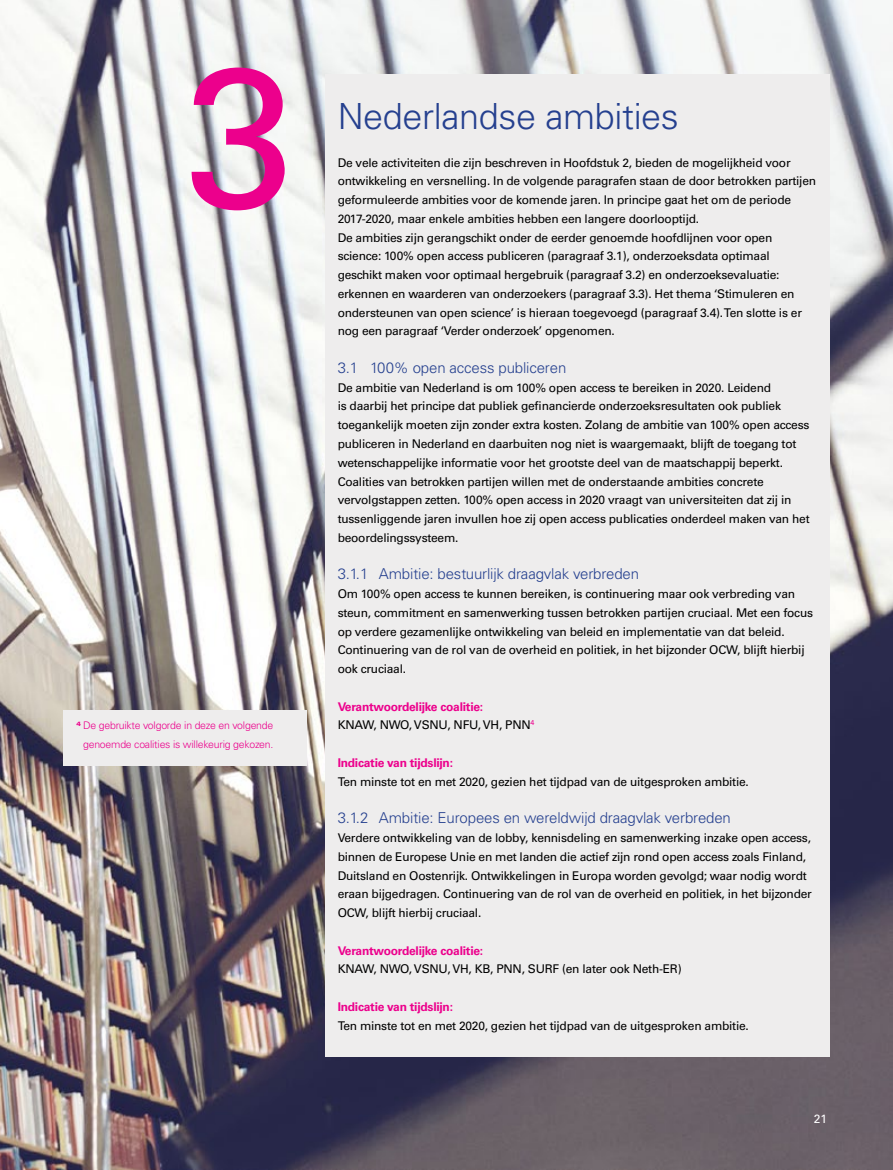
<style>
.page{position:relative;width:893px;height:1170px;background:#fff}
.page>*{position:absolute;margin:0;border:0;box-sizing:border-box;transform-origin:0 0}
.t1{font:197.7px "Univers LT Std";color:#ec008c}
.t2{font:300 36px "Univers LT Std";letter-spacing:-.01em;color:#25408f}
.t3{font:300 15px "Univers LT Std";letter-spacing:-.01em;color:#25408f}
.t4{font:12px/18.8px "Univers LT Std";letter-spacing:-.02em;color:#000}
.t5{font:700 12px/18.8px "Univers LT Std";letter-spacing:-.02em;color:#ec008c}
.t6{font:12px "Univers LT Std";color:#fff}
.t7{font:300 10.5px/18.8px "Univers LT Std";letter-spacing:-.02em;color:#ec008c;text-align:right}
.s1{font-weight:400;color:#000}
</style>
<div class="page">
<img style="left:0;top:0;width:893px;height:1169px">
<div style="left:325px;top:74px;width:504px;height:983px;background:#eeeded"></div>
<div style="left:64px;top:709px;width:243px;height:56px;background:#eeeded"></div>
<h1 class="t1" style="left:184px;top:20px;width:111px">3</h1>
<p class="t7" style="left:77px;top:716px;width:198px"><sup>4</sup> De gebruikte volgorde in deze en volgende genoemde coalities is willekeurig gekozen.</p>
<h2 class="t2" style="left:338px;top:95px;width:343px">Nederlandse ambities</h2>
<p class="t4" style="left:338px;top:153px;width:480px">De vele activiteiten die zijn beschreven in Hoofdstuk 2, bieden de mogelijkheid voor ontwikkeling en versnelling. In de volgende paragrafen staan de door betrokken partijen geformuleerde ambities voor de komende jaren. In principe gaat het om de periode 2017-2020, maar enkele ambities hebben een langere doorlooptijd.<br>De ambities zijn gerangschikt onder de eerder genoemde hoofdlijnen voor open science: 100% open access publiceren (paragraaf 3.1), onderzoeksdata optimaal geschikt maken voor optimaal hergebruik (paragraaf 3.2) en onderzoeksevaluatie: erkennen en waarderen van onderzoekers (paragraaf 3.3). Het thema ‘Stimuleren en ondersteunen van open science’ is hieraan toegevoegd (paragraaf 3.4). Ten slotte is er nog een paragraaf ‘Verder onderzoek’ opgenomen.</p>
<p class="t3" style="left:338px;top:358px;width:230px">3.1 100% open access publiceren</p>
<p class="t4" style="left:338px;top:378px;width:473px">De ambitie van Nederland is om 100% open access te bereiken in 2020. Leidend<br>is daarbij het principe dat publiek gefinancierde onderzoeksresultaten ook publiek toegankelijk moeten zijn zonder extra kosten. Zolang de ambitie van 100% open access publiceren in Nederland en daarbuiten nog niet is waargemaakt, blijft de toegang tot wetenschappelijke informatie voor het grootste deel van de maatschappij beperkt.<br>Coalities van betrokken partijen willen met de onderstaande ambities concrete vervolgstappen zetten. 100% open access in 2020 vraagt van universiteiten dat zij in tussenliggende jaren invullen hoe zij open access publicaties onderdeel maken van het beoordelingssysteem.</p>
<p class="t3" style="left:338px;top:565px;width:303px">3.1.1 Ambitie: bestuurlijk draagvlak verbreden</p>
<p class="t4" style="left:338px;top:584px;width:477px">Om 100% open access te kunnen bereiken, is continuering maar ook verbreding van steun, commitment en samenwerking tussen betrokken partijen cruciaal. Met een focus op verdere gezamenlijke ontwikkeling van beleid en implementatie van dat beleid.<br>Continuering van de rol van de overheid en politiek, in het bijzonder OCW, blijft hierbij ook cruciaal.</p>
<p class="t5" style="left:338px;top:697px;width:198px">Verantwoordelijke coalitie:<br><span class="s1">KNAW, NWO, VSNU, NFU, VH, PNN</span><sup>4</sup></p>
<p class="t5" style="left:338px;top:753px;width:117px">Indicatie van tijdslijn:</p>
<p class="t4" style="left:338px;top:772px;width:413px">Ten minste tot en met 2020, gezien het tijdpad van de uitgesproken ambitie.</p>
<p class="t3" style="left:338px;top:808px;width:395px">3.1.2 Ambitie: Europees en wereldwijd draagvlak verbreden</p>
<p class="t4" style="left:338px;top:828px;width:476px">Verdere ontwikkeling van de lobby, kennisdeling en samenwerking inzake open access, binnen de Europese Unie en met landen die actief zijn rond open access zoals Finland, Duitsland en Oostenrijk. Ontwikkelingen in Europa worden gevolgd; waar nodig wordt eraan bijgedragen. Continuering van de rol van de overheid en politiek, in het bijzonder OCW, blijft hierbij cruciaal.</p>
<p class="t5" style="left:338px;top:940px;width:147px">Verantwoordelijke coalitie:</p>
<p class="t4" style="left:338px;top:959px;width:346px">KNAW, NWO, VSNU, VH, KB, PNN, SURF (en later ook Neth-ER)</p>
<p class="t5" style="left:338px;top:997px;width:117px">Indicatie van tijdslijn:</p>
<p class="t4" style="left:338px;top:1015px;width:413px">Ten minste tot en met 2020, gezien het tijdpad van de uitgesproken ambitie.</p>
<p class="t6" style="left:814px;top:1111px;width:15px">21</p>
</div>
